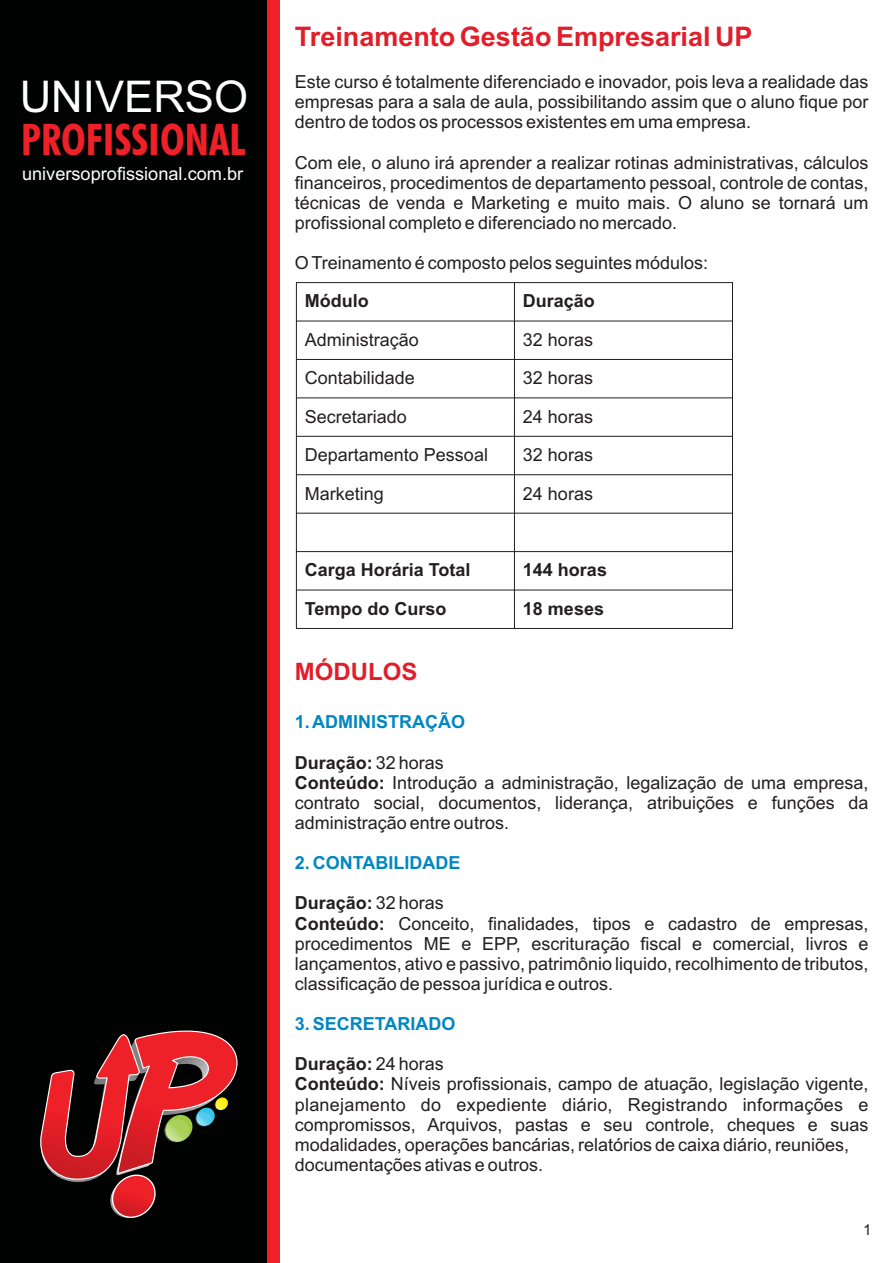
<style>
.page{position:relative;width:893px;height:1263px;background:#fff}
.page>*{position:absolute;margin:0;border:0;box-sizing:border-box;transform-origin:0 0}
.t1{font:700 condensed 43.8px "Futura BT";color:#ee2028}
.t2{font:43.8px "Arial";color:#fff}
.t3{font:700 27px "Arial";color:#e21e2a}
.t4{font:700 24px "Arial";color:#e21e2a}
.t5{font:18.15px "Arial";color:#fff}
.t6{font:18px/20.1px "Arial";color:#231f20}
.t7{font:700 18px "Arial";color:#231f20}
.t8{font:700 18px "Arial";color:#0087c2}
.t9{font:15px "Arial";color:#231f20}
.s1{font-weight:700}
</style>
<div class="page">
<hr style="left:296px;top:282px;width:1px;height:347px;background:#231f20">
<hr style="left:514px;top:282px;width:1px;height:347px;background:#231f20">
<hr style="left:732px;top:282px;width:1px;height:347px;background:#231f20">
<hr style="left:296px;top:628px;width:437px;height:1px;background:#231f20">
<hr style="left:296px;top:590px;width:437px;height:1px;background:#231f20">
<hr style="left:296px;top:551px;width:437px;height:1px;background:#231f20">
<hr style="left:296px;top:513px;width:437px;height:1px;background:#231f20">
<hr style="left:296px;top:474px;width:437px;height:1px;background:#231f20">
<hr style="left:296px;top:436px;width:437px;height:1px;background:#231f20">
<hr style="left:296px;top:397px;width:437px;height:1px;background:#231f20">
<hr style="left:296px;top:359px;width:437px;height:1px;background:#231f20">
<hr style="left:296px;top:321px;width:437px;height:1px;background:#231f20">
<hr style="left:296px;top:282px;width:437px;height:1px;background:#231f20">
<div style="left:236px;top:0;width:43px;height:1263px;background:#ee2028"></div>
<div style="left:0;top:0;width:267px;height:1263px;background:#010202"></div>
<svg style="left:40px;top:1030px;width:198px;height:188px"></svg>
<h1 class="t2" style="left:20px;top:80px;width:230px">UNIVERSO</h1>
<h1 class="t1" style="left:21px;top:122px;width:225px">PROFISSIONAL</h1>
<p class="t5" style="left:22px;top:167px;width:223px">universoprofissional.com.br</p>
<h2 class="t3" style="left:295px;top:26px;width:459px">Treinamento Gestão Empresarial UP</h2>
<p class="t6" style="left:295px;top:74px;width:575px;text-align:justify">Este curso é totalmente diferenciado e inovador, pois leva a realidade das empresas para a sala de aula, possibilitando assim que o aluno fique por dentro de todos os processos existentes em uma empresa.</p>
<p class="t6" style="left:295px;top:154px;width:575px;text-align:justify">Com ele, o aluno irá aprender a realizar rotinas administrativas, cálculos financeiros, procedimentos de departamento pessoal, controle de contas, técnicas de venda e Marketing e muito mais. O aluno se tornará um profissional completo e diferenciado no mercado.</p>
<p class="t6" style="left:295px;top:255px;width:415px">O Treinamento é composto pelos seguintes módulos:</p>
<p class="t7" style="left:305px;top:294px;width:65px">Módulo</p>
<p class="t7" style="left:523px;top:294px;width:74px">Duração</p>
<p class="t6" style="left:305px;top:331px;width:116px">Administração</p>
<p class="t6" style="left:523px;top:331px;width:72px">32 horas</p>
<p class="t6" style="left:305px;top:369px;width:112px">Contabilidade</p>
<p class="t6" style="left:523px;top:369px;width:72px">32 horas</p>
<p class="t6" style="left:305px;top:408px;width:104px">Secretariado</p>
<p class="t6" style="left:523px;top:408px;width:72px">24 horas</p>
<p class="t6" style="left:305px;top:446px;width:185px">Departamento Pessoal</p>
<p class="t6" style="left:523px;top:446px;width:72px">32 horas</p>
<p class="t6" style="left:305px;top:485px;width:81px">Marketing</p>
<p class="t6" style="left:523px;top:485px;width:72px">24 horas</p>
<p class="t7" style="left:305px;top:563px;width:167px">Carga Horária Total</p>
<p class="t7" style="left:523px;top:563px;width:86px">144 horas</p>
<p class="t7" style="left:305px;top:602px;width:143px">Tempo do Curso</p>
<p class="t7" style="left:523px;top:602px;width:83px">18 meses</p>
<h3 class="t4" style="left:295px;top:663px;width:124px">MÓDULOS</h3>
<p class="t8" style="left:295px;top:715px;width:172px">1. ADMINISTRAÇÃO</p>
<p class="t6" style="left:295px;top:754px;width:575px"><span class="s1">Duração:</span> 32 horas<br><span class="s1">Conteúdo:</span> Introdução a administração, legalização de uma empresa, contrato social, documentos, liderança, atribuições e funções da administração entre outros.</p>
<p class="t8" style="left:295px;top:856px;width:167px">2. CONTABILIDADE</p>
<p class="t6" style="left:295px;top:895px;width:575px"><span class="s1">Duração:</span> 32 horas<br><span class="s1">Conteúdo:</span> Conceito, finalidades, tipos e cadastro de empresas, procedimentos ME e EPP, escrituração fiscal e comercial, livros e lançamentos, ativo e passivo, patrimônio liquido, recolhimento de tributos, classificação de pessoa jurídica e outros.</p>
<p class="t8" style="left:295px;top:1017px;width:162px">3. SECRETARIADO</p>
<p class="t6" style="left:295px;top:1056px;width:575px"><span class="s1">Duração:</span> 24 horas<br><span class="s1">Conteúdo:</span> Níveis profissionais, campo de atuação, legislação vigente, planejamento do expediente diário, Registrando informações e compromissos, Arquivos, pastas e seu controle, cheques e suas modalidades, operações bancárias, relatórios de caixa diário, reuniões, documentações ativas e outros.</p>
<p class="t9" style="left:863px;top:1224px;width:10px">1</p>
</div>
